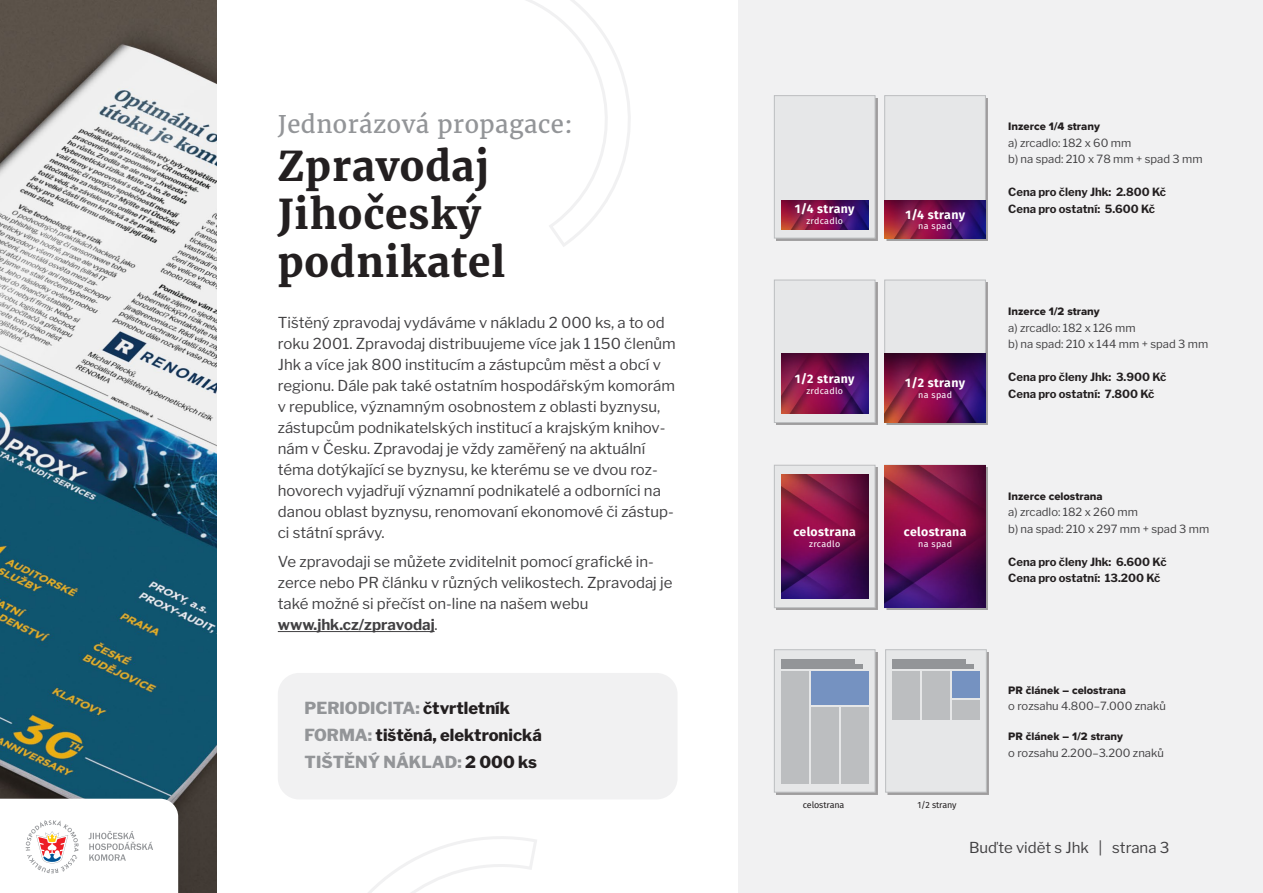
<style>
.page{position:relative;width:1263px;height:893px;background:#fff}
.page>*{position:absolute;margin:0;border:0;box-sizing:border-box;transform-origin:0 0}
.hlavicka_seda{font:700 40.5px/48px "Merriweather";letter-spacing:.02em;color:#231f20}
.hlavicka_seda-2{font:24px "Merriweather";letter-spacing:.02em;color:#939598}
.hodnoty-tucne{font:800 16.5px "Libre Franklin";color:#939598}
.hodnoty-tucne-2{font:800 16.5px "Libre Franklin";color:#231f20}
.Bezny_text{font:15px/21px "Libre Franklin";color:#414042}
.t1{font:700 12.3px "Fira Sans";letter-spacing:.03em;color:#fff}
.Bezny_text-2{font:11.25px "Libre Franklin";color:#414042}
.Bezny_text-3{font:700 11.25px "Libre Franklin";color:#231f20}
.hodnoty-tucne-3{font:11.25px "Proxima Nova Extrabld";color:#231f20}
.t2{font:9px "Fira Sans";letter-spacing:.03em;color:#fff}
.t3{font:9px "Fira Sans";letter-spacing:-.01em;color:#231f20}
.s1{font-weight:700}
.s2{color:#231f20}
.s3{color:#939598}
</style>
<div class="page">
<svg style="left:526px;top:0;width:105px;height:247px"></svg>
<svg style="left:368px;top:836px;width:169px;height:57px"></svg>
<div style="left:738px;top:0;width:525px;height:893px;background:#f1f1f2"></div>
<hr style="left:278px;top:631px;width:157px;height:1px;background:#414042">
<img style="left:0;top:0;width:217px;height:893px">
<div style="left:278px;top:673px;width:399px;height:126px;background:#f1f1f2;border-radius:21px"></div>
<div style="left:776px;top:98px;width:101px;height:143px;background:#231f20;opacity:.4"></div>
<div style="left:774px;top:95px;width:101px;height:143px;background:#e6e7e8;border:1px solid #bcbec0"></div>
<div style="left:887px;top:98px;width:101px;height:143px;background:#231f20;opacity:.4"></div>
<div style="left:884px;top:95px;width:101px;height:143px;background:#e6e7e8;border:1px solid #bcbec0"></div>
<img style="left:781px;top:200px;width:87px;height:29px">
<img style="left:885px;top:200px;width:100px;height:38px">
<div style="left:776px;top:282px;width:101px;height:143px;background:#231f20;opacity:.4"></div>
<div style="left:774px;top:280px;width:101px;height:143px;background:#e6e7e8;border:1px solid #bcbec0"></div>
<div style="left:887px;top:282px;width:101px;height:143px;background:#231f20;opacity:.4"></div>
<div style="left:884px;top:280px;width:101px;height:143px;background:#e6e7e8;border:1px solid #bcbec0"></div>
<img style="left:885px;top:353px;width:100px;height:69px">
<img style="left:781px;top:353px;width:87px;height:61px">
<div style="left:776px;top:467px;width:101px;height:143px;background:#231f20;opacity:.4"></div>
<div style="left:774px;top:465px;width:101px;height:143px;background:#e6e7e8;border:1px solid #bcbec0"></div>
<div style="left:887px;top:467px;width:101px;height:143px;background:#231f20;opacity:.4"></div>
<img style="left:781px;top:474px;width:87px;height:125px">
<img style="left:885px;top:465px;width:100px;height:143px">
<div style="left:776px;top:652px;width:101px;height:143px;background:#231f20;opacity:.4"></div>
<svg style="left:774px;top:650px;width:101px;height:142px;fill:#e6e7e8"></svg>
<div style="left:888px;top:652px;width:101px;height:143px;background:#231f20;opacity:.4"></div>
<div style="left:885px;top:650px;width:101px;height:142px;background:#e6e7e8;border:1px solid #bcbec0"></div>
<hr style="left:781px;top:660px;width:74px;height:4px;background:#939598">
<hr style="left:892px;top:660px;width:74px;height:4px;background:#939598">
<div style="left:781px;top:671px;width:27px;height:112px;background:#bcbec0"></div>
<div style="left:892px;top:671px;width:27px;height:48px;background:#bcbec0"></div>
<div style="left:811px;top:671px;width:57px;height:33px;background:#7592c1"></div>
<div style="left:952px;top:671px;width:28px;height:26px;background:#7592c1"></div>
<div style="left:811px;top:707px;width:27px;height:76px;background:#bcbec0"></div>
<div style="left:922px;top:671px;width:27px;height:48px;background:#bcbec0"></div>
<div style="left:841px;top:707px;width:27px;height:76px;background:#bcbec0"></div>
<div style="left:952px;top:700px;width:27px;height:19px;background:#bcbec0"></div>
<hr style="left:781px;top:664px;width:81px;height:4px;background:#939598">
<hr style="left:892px;top:664px;width:82px;height:4px;background:#939598">
<div style="left:0;top:786px;width:203px;height:107px;background:#231f20;opacity:.14"></div>
<svg style="left:0;top:799px;width:178px;height:94px"></svg>
<p class="hlavicka_seda-2" style="left:278px;top:109px;width:296px">Jednorázová propagace:</p>
<p class="hlavicka_seda" style="left:278px;top:142px;width:229px">Zpravodaj<br>Jihočeský podnikatel</p>
<p class="Bezny_text" style="left:278px;top:312px;width:399px">Tištěný zpravodaj vydáváme v nákladu 2 000 ks, a to od roku 2001. Zpravodaj distribuujeme více jak 1 150 členům Jhk a více jak 800 institucím a zástupcům měst a obcí v regionu. Dále pak také ostatním hospodářským komorám v republice, významným osobnostem z oblasti byznysu, zástupcům podnikatelských institucí a krajským knihov&shy;nám v Česku. Zpravodaj je vždy zaměřený na aktuální téma dotýkající se byznysu, ke kterému se ve dvou roz&shy;hovorech vyjadřují významní podnikatelé a odborníci na danou oblast byznysu, renomovaní ekonomové či zástup&shy;ci státní správy.</p>
<p class="Bezny_text" style="left:278px;top:551px;width:396px">Ve zpravodaji se můžete zviditelnit pomocí grafické in&shy;zerce nebo PR článku v různých velikostech. Zpravodaj je také možné si přečíst on-line na našem webu <span class="s1">www.jhk.cz/zpravodaj</span>.</p>
<p class="hodnoty-tucne" style="left:305px;top:698px;width:207px">PERIODICITA: <span class="s2">čtvrtletník</span></p>
<p class="hodnoty-tucne-2" style="left:305px;top:725px;width:239px"><span class="s3">FORMA:</span> tištěná, elektronická</p>
<p class="hodnoty-tucne" style="left:305px;top:752px;width:234px">TIŠTĚNÝ NÁKLAD: <span class="s2">2 000 ks</span></p>
<p class="t1" style="left:795px;top:200px;width:61px">1/4 strany</p>
<p class="t2" style="left:806px;top:215px;width:38px">zrdcadlo</p>
<p class="t1" style="left:905px;top:206px;width:61px">1/4 strany</p>
<p class="t2" style="left:918px;top:220px;width:35px">na spad</p>
<p class="t1" style="left:795px;top:370px;width:61px">1/2 strany</p>
<p class="t2" style="left:806px;top:384px;width:38px">zrdcadlo</p>
<p class="t1" style="left:905px;top:374px;width:61px">1/2 strany</p>
<p class="t2" style="left:918px;top:389px;width:35px">na spad</p>
<p class="t1" style="left:793px;top:523px;width:64px">celostrana</p>
<p class="t2" style="left:809px;top:537px;width:33px">zrcadlo</p>
<p class="t1" style="left:904px;top:523px;width:64px">celostrana</p>
<p class="t2" style="left:918px;top:537px;width:35px">na spad</p>
<p class="t3" style="left:803px;top:798px;width:43px">celostrana</p>
<p class="t3" style="left:917px;top:798px;width:41px">1/2 strany</p>
<p class="hodnoty-tucne-3" style="left:1008px;top:118px;width:93px">Inzerce 1/4 strany</p>
<p class="Bezny_text-2" style="left:1008px;top:136px;width:125px">a) zrcadlo: 182 x 60 mm</p>
<p class="Bezny_text-2" style="left:1008px;top:152px;width:196px">b) na spad: 210 x 78 mm + spad 3 mm</p>
<p class="Bezny_text-3" style="left:1008px;top:185px;width:159px">Cena pro členy Jhk: 2.800 Kč</p>
<p class="Bezny_text-3" style="left:1008px;top:202px;width:148px">Cena pro ostatní: 5.600 Kč</p>
<p class="hodnoty-tucne-3" style="left:1008px;top:303px;width:93px">Inzerce 1/2 strany</p>
<p class="Bezny_text-2" style="left:1008px;top:321px;width:129px">a) zrcadlo: 182 x 126 mm</p>
<p class="Bezny_text-2" style="left:1008px;top:337px;width:201px">b) na spad: 210 x 144 mm + spad 3 mm</p>
<p class="Bezny_text-3" style="left:1008px;top:370px;width:160px">Cena pro členy Jhk: 3.900 Kč</p>
<p class="Bezny_text-3" style="left:1008px;top:387px;width:148px">Cena pro ostatní: 7.800 Kč</p>
<p class="hodnoty-tucne-3" style="left:1008px;top:487px;width:96px">Inzerce celostrana</p>
<p class="Bezny_text-2" style="left:1008px;top:505px;width:131px">a) zrcadlo: 182 x 260 mm</p>
<p class="Bezny_text-2" style="left:1008px;top:522px;width:202px">b) na spad: 210 x 297 mm + spad 3 mm</p>
<p class="Bezny_text-3" style="left:1008px;top:555px;width:160px">Cena pro členy Jhk: 6.600 Kč</p>
<p class="Bezny_text-3" style="left:1008px;top:571px;width:154px">Cena pro ostatní: 13.200 Kč</p>
<p class="hodnoty-tucne-3" style="left:1008px;top:682px;width:119px">PR článek – celostrana</p>
<p class="Bezny_text-2" style="left:1008px;top:699px;width:159px">o rozsahu 4.800–7.000 znaků</p>
<p class="hodnoty-tucne-3" style="left:1008px;top:728px;width:116px">PR článek – 1/2 strany</p>
<p class="Bezny_text-2" style="left:1008px;top:746px;width:157px">o rozsahu 2.200–3.200 znaků</p>
<p class="Bezny_text" style="left:969px;top:837px;width:202px">Buďte vidět s Jhk | strana 3</p>
</div>
